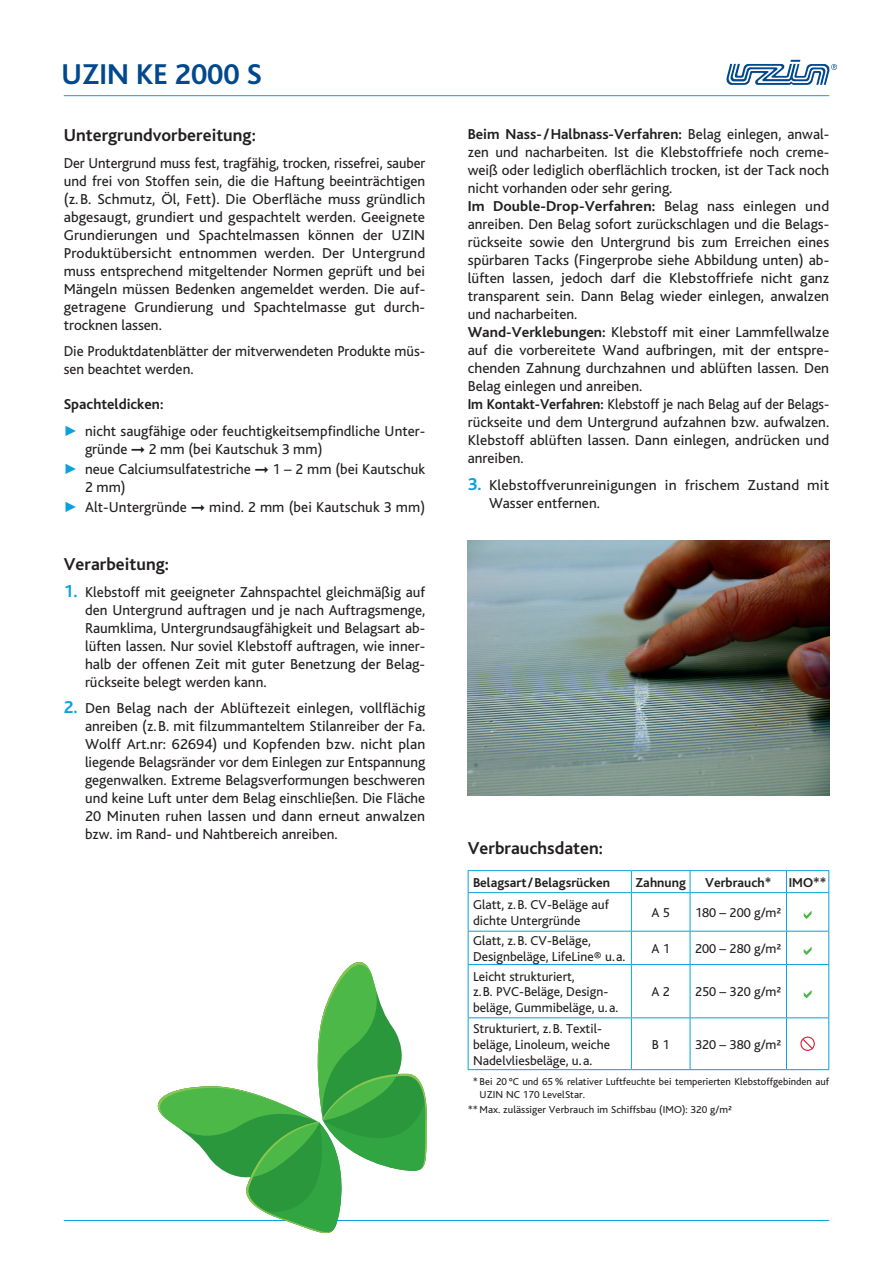
<style>
.page{position:relative;width:893px;height:1263px;background:#fff}
.page>*{position:absolute;margin:0;border:0;box-sizing:border-box;transform-origin:0 0}
.t1{font:700 30px "Bliss";color:#01498e}
.t2{font:700 18px "Bliss";color:#231f20}
.t3{font:15px/18px "Bliss";color:#231f20}
.t4{font:700 15px "Bliss";color:#231f20}
.t5{font:13.5px/15.8px "Bliss";color:#231f20}
.t6{font:700 13.5px "Bliss";color:#231f20}
.t7{font:10.5px/12.8px "Bliss";color:#231f20}
.s1{color:#09a1de}
.s2{font-weight:700;font-size:18px;color:#09a1de}
.s3{font-weight:700}
.s4{color:#fff}
</style>
<div class="page">
<svg style="left:726px;top:60px;width:111px;height:25px"></svg>
<hr style="left:64px;top:95px;width:765px;height:1px;background:#09a1de">
<hr style="left:64px;top:1220px;width:765px;height:1px;background:#09a1de">
<svg style="left:158px;top:962px;width:269px;height:271px"></svg>
<img style="left:468px;top:540px;width:361px;height:256px">
<svg style="left:469px;top:871px;width:359px;height:198px"></svg>
<svg style="left:468px;top:871px;width:1px;height:21px"></svg>
<hr style="left:468px;top:893px;width:1px;height:38px;background:#09a1de">
<hr style="left:468px;top:931px;width:1px;height:33px;background:#09a1de">
<hr style="left:468px;top:965px;width:1px;height:52px;background:#09a1de">
<hr style="left:468px;top:1018px;width:1px;height:51px;background:#09a1de">
<hr style="left:468px;top:870px;width:163px;height:1px;background:#09a1de">
<hr style="left:468px;top:892px;width:163px;height:1px;background:#09a1de">
<hr style="left:468px;top:931px;width:163px;height:1px;background:#09a1de">
<hr style="left:468px;top:964px;width:163px;height:1px;background:#09a1de">
<hr style="left:468px;top:1017px;width:163px;height:1px;background:#09a1de">
<hr style="left:468px;top:1069px;width:163px;height:1px;background:#09a1de">
<svg style="left:631px;top:871px;width:1px;height:21px"></svg>
<hr style="left:631px;top:893px;width:1px;height:38px;background:#09a1de">
<hr style="left:631px;top:931px;width:1px;height:33px;background:#09a1de">
<hr style="left:631px;top:965px;width:1px;height:52px;background:#09a1de">
<hr style="left:631px;top:1018px;width:1px;height:51px;background:#09a1de">
<hr style="left:631px;top:870px;width:59px;height:1px;background:#09a1de">
<hr style="left:690px;top:870px;width:96px;height:1px;background:#09a1de">
<hr style="left:786px;top:870px;width:43px;height:1px;background:#09a1de">
<svg style="left:690px;top:871px;width:1px;height:21px"></svg>
<svg style="left:786px;top:871px;width:1px;height:21px"></svg>
<svg style="left:828px;top:871px;width:1px;height:21px"></svg>
<hr style="left:690px;top:893px;width:1px;height:38px;background:#09a1de">
<hr style="left:786px;top:893px;width:1px;height:38px;background:#09a1de">
<hr style="left:828px;top:893px;width:1px;height:38px;background:#09a1de">
<hr style="left:690px;top:931px;width:1px;height:33px;background:#09a1de">
<hr style="left:786px;top:931px;width:1px;height:33px;background:#09a1de">
<hr style="left:828px;top:931px;width:1px;height:33px;background:#09a1de">
<hr style="left:690px;top:965px;width:1px;height:52px;background:#09a1de">
<hr style="left:786px;top:965px;width:1px;height:52px;background:#09a1de">
<hr style="left:828px;top:965px;width:1px;height:52px;background:#09a1de">
<hr style="left:690px;top:1018px;width:1px;height:51px;background:#09a1de">
<hr style="left:786px;top:1018px;width:1px;height:51px;background:#09a1de">
<hr style="left:828px;top:1018px;width:1px;height:51px;background:#09a1de">
<hr style="left:631px;top:892px;width:59px;height:1px;background:#09a1de">
<hr style="left:690px;top:892px;width:96px;height:1px;background:#09a1de">
<hr style="left:786px;top:892px;width:43px;height:1px;background:#09a1de">
<hr style="left:631px;top:931px;width:59px;height:1px;background:#09a1de">
<hr style="left:690px;top:931px;width:96px;height:1px;background:#09a1de">
<hr style="left:786px;top:931px;width:43px;height:1px;background:#09a1de">
<hr style="left:631px;top:964px;width:59px;height:1px;background:#09a1de">
<hr style="left:690px;top:964px;width:96px;height:1px;background:#09a1de">
<hr style="left:786px;top:964px;width:43px;height:1px;background:#09a1de">
<hr style="left:631px;top:1017px;width:59px;height:1px;background:#09a1de">
<hr style="left:690px;top:1017px;width:96px;height:1px;background:#09a1de">
<hr style="left:786px;top:1017px;width:43px;height:1px;background:#09a1de">
<hr style="left:631px;top:1069px;width:59px;height:1px;background:#09a1de">
<hr style="left:690px;top:1069px;width:96px;height:1px;background:#09a1de">
<hr style="left:786px;top:1069px;width:43px;height:1px;background:#09a1de">
<svg style="left:804px;top:911px;width:8px;height:8px"></svg>
<svg style="left:804px;top:947px;width:8px;height:8px"></svg>
<svg style="left:804px;top:990px;width:8px;height:8px"></svg>
<svg style="left:800px;top:1036px;width:15px;height:15px"></svg>
<h1 class="t1" style="left:62px;top:59px;width:202px">UZIN KE 2000 S</h1>
<p class="t2" style="left:64px;top:126px;width:194px">Untergrundvorbereitung:</p>
<p class="t3" style="left:64px;top:154px;width:363px;text-align:justify">Der Untergrund muss fest, tragfähig, trocken, rissefrei, sauber und frei von Stoffen sein, die die Haftung beeinträchtigen (z.B. Schmutz, Öl, Fett). Die Oberfläche muss gründlich abgesaugt, grundiert und gespachtelt werden. Geeignete Grundierungen und Spachtelmassen können der UZIN Produktübersicht entnommen werden. Der Untergrund muss entsprechend mitgeltender Normen geprüft und bei Mängeln müssen Bedenken angemeldet werden. Die auf&shy;getragene Grundierung und Spachtelmasse gut durch&shy;trocknen lassen.</p>
<p class="t3" style="left:64px;top:343px;width:363px">Die Produktdatenblätter der mitverwendeten Produkte müs&shy;sen beachtet werden.</p>
<p class="t4" style="left:64px;top:397px;width:101px">Spachteldicken:</p>
<p class="t3" style="left:85px;top:422px;width:342px;text-indent:-21px"><span class="s1">✓</span> nicht saugfähige oder feuchtigkeitsempfindliche Unter&shy;gründe ➞ 2 mm (bei Kautschuk 3 mm)</p>
<p class="t3" style="left:85px;top:460px;width:342px;text-indent:-21px"><span class="s1">✓</span> neue Calciumsulfatestriche ➞ 1 – 2 mm (bei Kautschuk<br>2 mm)</p>
<p class="t3" style="left:64px;top:498px;width:363px"><span class="s1">✓</span> Alt-Untergründe ➞ mind. 2 mm (bei Kautschuk 3 mm)</p>
<p class="t2" style="left:64px;top:555px;width:107px">Verarbeitung:</p>
<p class="t3" style="left:85px;top:583px;width:342px;text-align:justify;text-indent:-21px"><span class="s2">1.</span> Klebstoff mit geeigneter Zahnspachtel gleichmäßig auf den Untergrund auftragen und je nach Auftragsmenge, Raumklima, Untergrundsaugfähigkeit und Belagsart ab&shy;lüften lassen. Nur soviel Klebstoff auftragen, wie inner&shy;halb der offenen Zeit mit guter Benetzung der Belag&shy;rückseite belegt werden kann.</p>
<p class="t3" style="left:85px;top:700px;width:342px;text-align:justify;text-indent:-21px"><span class="s2">2.</span> Den Belag nach der Ablüftezeit einlegen, vollflächig anreiben (z.B. mit filzummanteltem Stilanreiber der Fa.<br>Wolff Art.nr: 62694) und Kopfenden bzw. nicht plan liegende Belagsränder vor dem Einlegen zur Entspannung gegenwalken. Extreme Belagsverformungen beschweren und keine Luft unter dem Belag einschließen. Die Fläche 20 Minuten ruhen lassen und dann erneut anwalzen bzw. im Rand- und Nahtbereich anreiben.</p>
<p class="t3" style="left:468px;top:125px;width:363px"><span class="s3">Beim Nass-/Halbnass-Verfahren:</span> Belag einlegen, anwal&shy;zen und nacharbeiten. Ist die Klebstoffriefe noch creme&shy;weiß oder lediglich oberflächlich trocken, ist der Tack noch nicht vorhanden oder sehr gering.<br><span class="s3">Im Double-Drop-Verfahren:</span> Belag nass einlegen und anreiben. Den Belag sofort zurückschlagen und die Belags&shy;rückseite sowie den Untergrund bis zum Erreichen eines spürbaren Tacks (Fingerprobe siehe Abbildung unten) ab&shy;lüften lassen, jedoch darf die Klebstoffriefe nicht ganz transparent sein. Dann Belag wieder einlegen, anwalzen und nacharbeiten.<br><span class="s3">Wand-Verklebungen:</span> Klebstoff mit einer Lammfellwalze auf die vorbereitete Wand aufbringen, mit der entspre&shy;chenden Zahnung durchzahnen und ablüften lassen. Den Belag einlegen und anreiben.<br><span class="s3">Im Kontakt-Verfahren:</span> Klebstoff je nach Belag auf der Belags&shy;rückseite und dem Untergrund aufzahnen bzw. aufwalzen.<br>Klebstoff ablüften lassen. Dann einlegen, andrücken und anreiben.</p>
<p class="t3" style="left:489px;top:476px;width:342px;text-indent:-21px"><span class="s2">3.</span> Klebstoffverunreinigungen in frischem Zustand mit<br>Wasser entfernen.</p>
<p class="t2" style="left:468px;top:839px;width:137px">Verbrauchsdaten:</p>
<p class="t6" style="left:473px;top:875px;width:138px">Belagsart/Belagsrücken</p>
<p class="t6" style="left:636px;top:875px;width:52px">Zahnung</p>
<p class="t6" style="left:705px;top:875px;width:68px">Verbrauch*</p>
<p class="t6" style="left:789px;top:875px;width:39px">IMO**</p>
<p class="t5" style="left:473px;top:897px;width:137px">Glatt, z.B. CV-Beläge auf dichte Untergründe</p>
<p class="t5" style="left:651px;top:905px;width:20px">A 5</p>
<p class="t5" style="left:695px;top:905px;width:88px">180 – 200 g/m²</p>
<p class="t5" style="left:473px;top:933px;width:154px">Glatt, z.B. CV-Beläge,<br>Designbeläge, LifeLine® u.a.</p>
<p class="t5" style="left:651px;top:941px;width:20px">A 1</p>
<p class="t5" style="left:695px;top:941px;width:88px">200 – 280 g/m²</p>
<p class="t5" style="left:473px;top:968px;width:147px">Leicht strukturiert,<br>z.B. PVC-Beläge, Design&shy;beläge, Gummibeläge, u.a.</p>
<p class="t5" style="left:651px;top:984px;width:20px">A 2</p>
<p class="t5" style="left:695px;top:984px;width:88px">250 – 320 g/m²</p>
<p class="t5" style="left:473px;top:1021px;width:139px">Strukturiert, z.B. Textil&shy;beläge, Linoleum, weiche<br>Nadelvliesbeläge, u.a.</p>
<p class="t5" style="left:652px;top:1037px;width:19px">B 1</p>
<p class="t5" style="left:695px;top:1037px;width:88px">320 – 380 g/m²</p>
<p class="t7" style="left:480px;top:1075px;width:351px;text-indent:-12px"><span class="s4">*</span>* Bei 20 °C und 65 % relativer Luftfeuchte bei temperierten Klebstoffgebinden auf<br>UZIN NC 170 LevelStar.</p>
<p class="t7" style="left:468px;top:1103px;width:266px">** Max. zulässiger Verbrauch im Schiffsbau (IMO): 320 g/m²</p>
</div>
